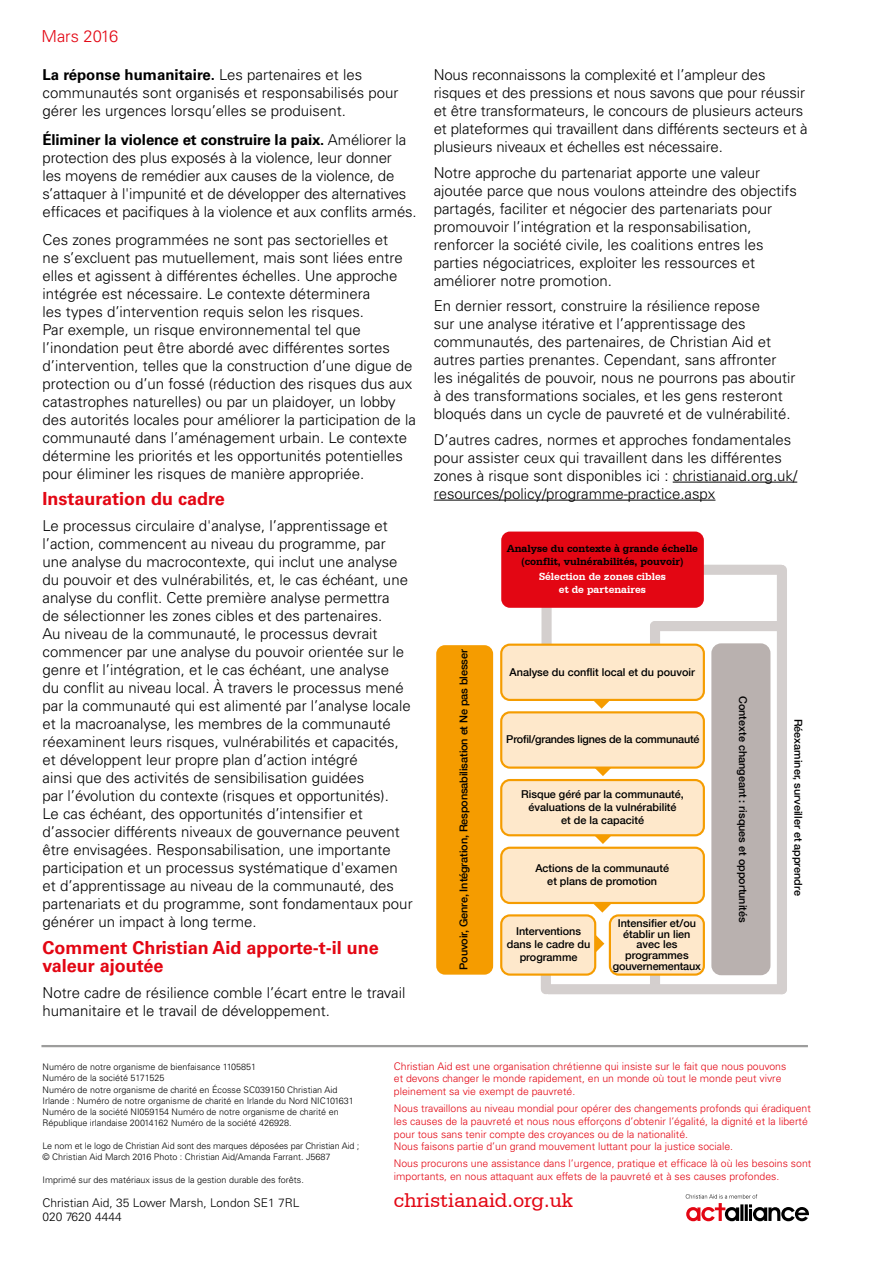
<style>
.page{position:relative;width:893px;height:1263px;background:#fff}
.page>*{position:absolute;margin:0;border:0;box-sizing:border-box;transform-origin:0 0}
.t1{font:21px "Serifa BT";color:#e30613}
.t2{font:700 18px/18px "Univers CA";color:#e30613}
.t3{font:300 16.5px "Univers CA";color:#e30613}
.t4{font:300 15px/18px "Univers CA";color:#000}
.t5{font:300 12px/13.5px "Univers CA";color:#000}
.t6{font:500 10.8px/13px "Helvetica Neue";color:#000;text-align:center}
.t7{font:700 10.8px/13px "Serifa BT";color:#000;text-align:center}
.t8{font:700 10.8px/13px "Serifa BT";color:#fff;text-align:center}
.t9{font:300 10.5px/12.8px "Univers CA";color:#e30613}
.t10{font:300 9px/11.2px "Univers CA";color:#000}
.s1{font-weight:700}
</style>
<div class="page">
<hr style="left:673px;top:482px;width:124px;height:1px;background:#000">
<hr style="left:434px;top:500px;width:281px;height:1px;background:#000">
<svg style="left:596px;top:929px;width:8px;height:29px"></svg>
<svg style="left:596px;top:769px;width:14px;height:7px"></svg>
<svg style="left:588px;top:836px;width:30px;height:8px"></svg>
<svg style="left:588px;top:904px;width:29px;height:9px"></svg>
<div style="left:501px;top:712px;width:203px;height:56px;background:#fee8cb;border-radius:9px"></div>
<div style="left:500px;top:711px;width:205px;height:58px;border:2px solid #f59c00;border-radius:9px"></div>
<svg style="left:594px;top:701px;width:16px;height:8px"></svg>
<div style="left:541px;top:606px;width:11px;height:65px;background:#d4cfce"></div>
<div style="left:655px;top:621px;width:127px;height:10px;background:#d4cfce"></div>
<div style="left:650px;top:626px;width:10px;height:33px;background:#d4cfce"></div>
<div style="left:501px;top:645px;width:203px;height:55px;background:#fee8cb;border-radius:9px"></div>
<div style="left:500px;top:644px;width:205px;height:57px;border:2px solid #f59c00;border-radius:9px"></div>
<div style="left:501px;top:780px;width:203px;height:55px;background:#fee8cb;border-radius:9px"></div>
<div style="left:500px;top:779px;width:205px;height:57px;border:2px solid #f59c00;border-radius:9px"></div>
<div style="left:501px;top:848px;width:203px;height:55px;background:#fee8cb;border-radius:9px"></div>
<div style="left:500px;top:847px;width:205px;height:57px;border:2px solid #f59c00;border-radius:9px"></div>
<div style="left:712px;top:644px;width:57px;height:330px;background:#b9b1af;border-radius:9px"></div>
<div style="left:711px;top:643px;width:59px;height:332px;border:2px solid #b9b1af;border-radius:9px"></div>
<div style="left:436px;top:645px;width:57px;height:330px;background:#f59c00;border-radius:9px"></div>
<div style="left:777px;top:570px;width:10px;height:419px;background:#d4cfce"></div>
<div style="left:548px;top:984px;width:234px;height:10px;background:#d4cfce"></div>
<div style="left:541px;top:963px;width:10px;height:26px;background:#d4cfce"></div>
<div style="left:650px;top:963px;width:10px;height:23px;background:#d4cfce"></div>
<div style="left:501px;top:915px;width:94px;height:59px;background:#fee8cb;border-radius:9px"></div>
<div style="left:500px;top:914px;width:96px;height:62px;border:2px solid #f59c00;border-radius:9px"></div>
<div style="left:610px;top:915px;width:94px;height:59px;background:#fee8cb;border-radius:9px"></div>
<div style="left:609px;top:914px;width:96px;height:62px;border:2px solid #f59c00;border-radius:9px"></div>
<div style="left:685px;top:565px;width:96px;height:10px;background:#d4cfce"></div>
<div style="left:501px;top:531px;width:203px;height:77px;background:#e30613;border-radius:9px"></div>
<svg style="left:686px;top:1194px;width:123px;height:27px"></svg>
<hr style="left:41px;top:1045px;width:767px;height:2px;background:#9d9d9c">
<p class="t3" style="left:41px;top:26px;width:78px">Mars 2016</p>
<p class="t4" style="left:43px;top:66px;width:357px"><span class="s1">La réponse humanitaire.</span> Les partenaires et les communautés sont organisés et responsabilisés pour gérer les urgences lorsqu’elles se produisent.</p>
<p class="t4" style="left:43px;top:130px;width:376px"><span class="s1">Éliminer la violence et construire la paix.</span> Améliorer la protection des plus exposés à la violence, leur donner<br>les moyens de remédier aux causes de la violence, de s’attaquer à l'impunité et de développer des alternatives efficaces et pacifiques à la violence et aux conflits armés.</p>
<p class="t4" style="left:43px;top:231px;width:375px">Ces zones programmées ne sont pas sectorielles et<br>ne s’excluent pas mutuellement, mais sont liées entre elles et agissent à différentes échelles. Une approche intégrée est nécessaire. Le contexte déterminera<br>les types d’intervention requis selon les risques.<br>Par exemple, un risque environnemental tel que l’inondation peut être abordé avec différentes sortes d’intervention, telles que la construction d’une digue de protection ou d’un fossé (réduction des risques dus aux catastrophes naturelles) ou par un plaidoyer, un lobby des autorités locales pour améliorer la participation de la communauté dans l’aménagement urbain. Le contexte détermine les priorités et les opportunités potentielles pour éliminer les risques de manière appropriée.</p>
<p class="t2" style="left:43px;top:489px;width:184px">Instauration du cadre</p>
<p class="t4" style="left:43px;top:517px;width:372px">Le processus circulaire d'analyse, l’apprentissage et l’action, commencent au niveau du programme, par une analyse du macrocontexte, qui inclut une analyse du pouvoir et des vulnérabilités, et, le cas échéant, une analyse du conflit. Cette première analyse permettra<br>de sélectionner les zones cibles et des partenaires.<br>Au niveau de la communauté, le processus devrait commencer par une analyse du pouvoir orientée sur le genre et l’intégration, et le cas échéant, une analyse<br>du conflit au niveau local. À travers le processus mené par la communauté qui est alimenté par l’analyse locale et la macroanalyse, les membres de la communauté réexaminent leurs risques, vulnérabilités et capacités, et développent leur propre plan d’action intégré<br>ainsi que des activités de sensibilisation guidées<br>par l’évolution du contexte (risques et opportunités).<br>Le cas échéant, des opportunités d’intensifier et d’associer différents niveaux de gouvernance peuvent être envisagées. Responsabilisation, une importante participation et un processus systématique d'examen et d’apprentissage au niveau de la communauté, des partenariats et du programme, sont fondamentaux pour générer un impact à long terme.</p>
<p class="t2" style="left:43px;top:938px;width:338px">Comment Christian Aid apporte-t-il une valeur ajoutée</p>
<p class="t4" style="left:43px;top:984px;width:364px">Notre cadre de résilience comble l’écart entre le travail humanitaire et le travail de développement.</p>
<p class="t4" style="left:434px;top:66px;width:376px">Nous reconnaissons la complexité et l’ampleur des risques et des pressions et nous savons que pour réussir et être transformateurs, le concours de plusieurs acteurs et plateformes qui travaillent dans différents secteurs et à plusieurs niveaux et échelles est nécessaire.</p>
<p class="t4" style="left:434px;top:163px;width:365px">Notre approche du partenariat apporte une valeur ajoutée parce que nous voulons atteindre des objectifs partagés, faciliter et négocier des partenariats pour promouvoir l’intégration et la responsabilisation, renforcer la société civile, les coalitions entres les parties négociatrices, exploiter les ressources et améliorer notre promotion.</p>
<p class="t4" style="left:434px;top:297px;width:363px">En dernier ressort, construire la résilience repose<br>sur une analyse itérative et l’apprentissage des communautés, des partenaires, de Christian Aid et autres parties prenantes. Cependant, sans affronter les inégalités de pouvoir, nous ne pourrons pas aboutir à des transformations sociales, et les gens resteront bloqués dans un cycle de pauvreté et de vulnérabilité.</p>
<p class="t4" style="left:434px;top:430px;width:365px">D’autres cadres, normes et approches fondamentales pour assister ceux qui travaillent dans les différentes zones à risque sont disponibles ici : christianaid.org.uk/ resources/policy/programme-practice.aspx</p>
<p class="t6" style="left:456px;top:970px;width:322px;rotate:-90deg">Pouvoir, Genre, Intégration, Responsabilisation et Ne pas blesser</p>
<p class="t7" style="left:507px;top:542px;width:193px">Analyse du contexte à grande échelle (conflit, vulnérabilités, pouvoir)</p>
<p class="t8" style="left:539px;top:570px;width:128px">Sélection de zones cibles et de partenaires</p>
<p class="t6" style="left:510px;top:666px;width:187px">Analyse du conflit local et du pouvoir</p>
<p class="t6" style="left:506px;top:732px;width:195px">Profil/grandes lignes de la communauté</p>
<p class="t6" style="left:521px;top:787px;width:164px">Risque géré par la communauté, évaluations de la vulnérabilité<br>et de la capacité</p>
<p class="t6" style="left:535px;top:861px;width:135px">Actions de la communauté et plans de promotion</p>
<p class="t6" style="left:507px;top:924px;width:85px">Interventions dans le cadre du programme</p>
<p class="t6" style="left:613px;top:917px;width:90px;line-height:10.8px">Intensifier et/ou établir un lien avec les programmes gouvernementaux</p>
<p class="t6" style="left:750px;top:696px;width:228px;rotate:90deg">Contexte changeant : risques et opportunités</p>
<p class="t6" style="left:805px;top:719px;width:178px;rotate:90deg">Réexaminer, surveiller et apprendre</p>
<p class="t10" style="left:43px;top:1061px;width:313px">Numéro de notre organisme de bienfaisance 1105851<br>Numéro de la société 5171525<br>Numéro de notre organisme de charité en Écosse SC039150 Christian Aid Irlande : Numéro de notre organisme de charité en Irlande du Nord NIC101631<br>Numéro de la société NI059154 Numéro de notre organisme de charité en République irlandaise 20014162 Numéro de la société 426928.</p>
<p class="t10" style="left:43px;top:1140px;width:318px">Le nom et le logo de Christian Aid sont des marques déposées par Christian Aid ; © Christian Aid March 2016 Photo : Christian Aid/Amanda Farrant. J5687</p>
<p class="t10" style="left:43px;top:1174px;width:263px">Imprimé sur des matériaux issus de la gestion durable des forêts.</p>
<p class="t5" style="left:43px;top:1196px;width:258px">Christian Aid, 35 Lower Marsh, London SE1 7RL<br>020 7620 4444</p>
<p class="t9" style="left:394px;top:1059px;width:394px">Christian Aid est une organisation chrétienne qui insiste sur le fait que nous pouvons et devons changer le monde rapidement, en un monde où tout le monde peut vivre pleinement sa vie exempt de pauvreté.</p>
<p class="t9" style="left:394px;top:1102px;width:419px">Nous travaillons au niveau mondial pour opérer des changements profonds qui éradiquent les causes de la pauvreté et nous nous efforçons d’obtenir l’égalité, la dignité et la liberté pour tous sans tenir compte des croyances ou de la nationalité.<br>Nous faisons partie d’un grand mouvement luttant pour la justice sociale.</p>
<p class="t9" style="left:394px;top:1157px;width:419px">Nous procurons une assistance dans l’urgence, pratique et efficace là où les besoins sont importants, en nous attaquant aux effets de la pauvreté et à ses causes profondes.</p>
<h1 class="t1" style="left:394px;top:1187px;width:181px">christianaid.org.uk</h1>
</div>
